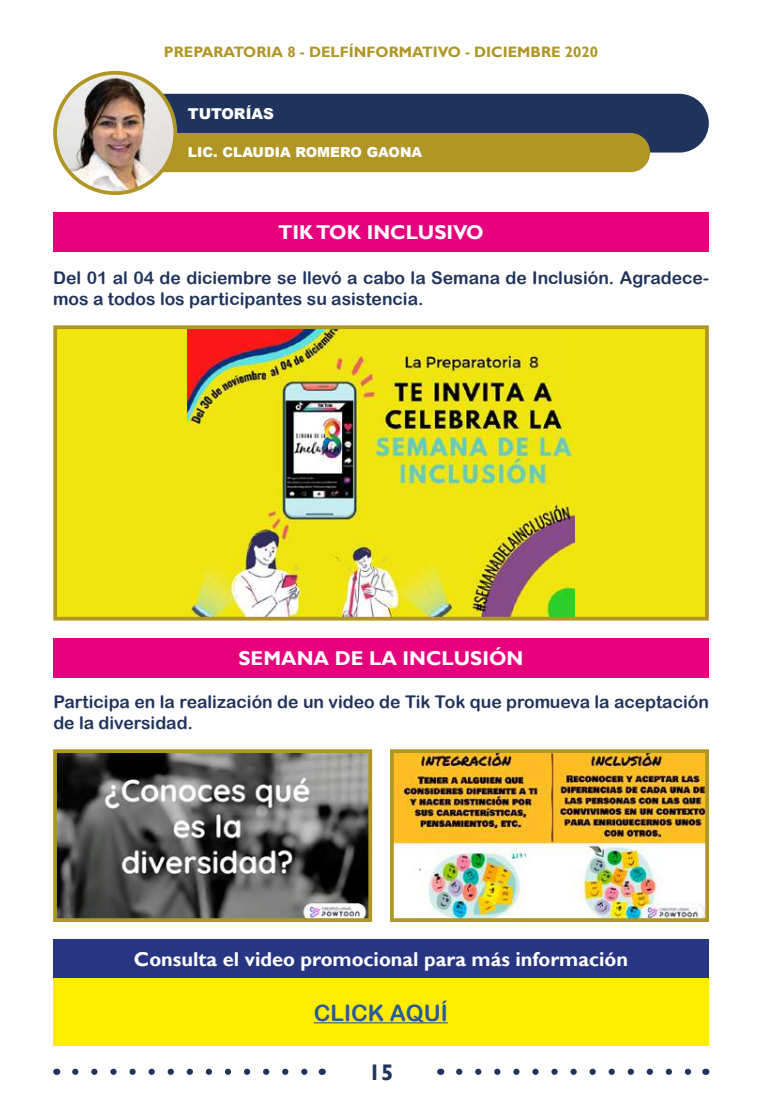
<style>
.page{position:relative;width:762px;height:1117px;background:#fff}
.page>*{position:absolute;margin:0;border:0;box-sizing:border-box;transform-origin:0 0}
.t1{font:22.5px "Arial Rounded MT Bold";color:#275b9b}
.t2{font:700 22.5px "Gill Sans";color:#1f335c}
.t3{font:700 20px "Gill Sans";color:#fff}
.t4{font:17.5px/21px "Arial Rounded MT Bold";color:#1f335c}
.t5{font:700 15px "Gill Sans";color:#b09624}
.t6{font:900 15px "Arial";color:#fff}
.t7{font:900 13.75px "Arial";color:#fff}
</style>
<div class="page">
<svg style="left:459px;top:1068px;width:233px;height:6px"></svg>
<svg style="left:75px;top:1068px;width:233px;height:6px"></svg>
<svg style="left:161px;top:94px;width:548px;height:78px;background:#676649"></svg>
<img style="left:55px;top:73px;width:120px;height:120px;border-radius:60px">
<div style="left:53px;top:71px;width:124px;height:124px;border:4px solid #b09624;border-radius:50%"></div>
<div style="left:53px;top:638px;width:656px;height:39px;background:#e6007d"></div>
<div style="left:55px;top:327px;width:652px;height:291px;background:#f0e50f"></div>
<img style="left:187px;top:330px;width:387px;height:285px">
<div style="left:53px;top:325px;width:656px;height:295px;border:4px solid #b09624"></div>
<div style="left:53px;top:213px;width:656px;height:39px;background:#e6007d"></div>
<img style="left:58px;top:754px;width:309px;height:162px">
<div style="left:53px;top:749px;width:319px;height:172px;border:4px solid #b09624"></div>
<img style="left:395px;top:754px;width:309px;height:162px">
<div style="left:390px;top:749px;width:319px;height:172px;border:4px solid #b09624"></div>
<div style="left:53px;top:939px;width:656px;height:39px;background:#283583"></div>
<div style="left:53px;top:978px;width:655px;height:67px;background:#ffed00"></div>
<hr style="left:314px;top:1021px;width:134px;height:2px;background:#275b9b">
<p class="t5" style="left:164px;top:43px;width:435px">PREPARATORIA 8 - DELFÍNFORMATIVO - DICIEMBRE 2020</p>
<p class="t6" style="left:188px;top:102px;width:88px">TUTORÍAS</p>
<p class="t7" style="left:188px;top:142px;width:236px">LIC. CLAUDIA ROMERO GAONA</p>
<p class="t3" style="left:278px;top:220px;width:207px">TIK TOK INCLUSIVO</p>
<p class="t4" style="left:53px;top:267px;width:657px">Del 01 al 04 de diciembre se llevó a cabo la Semana de Inclusión. Agradece&shy;mos a todos los participantes su asistencia.</p>
<p class="t3" style="left:239px;top:645px;width:286px">SEMANA DE LA INCLUSIÓN</p>
<p class="t4" style="left:53px;top:690px;width:657px">Participa en la realización de un video de Tik Tok que promueva la aceptación de la diversidad.</p>
<p class="t3" style="left:134px;top:947px;width:496px">Consulta el video promocional para más información</p>
<p class="t1" style="left:314px;top:999px;width:136px">CLICK AQUÍ</p>
<p class="t2" style="left:368px;top:1058px;width:26px">15</p>
</div>
